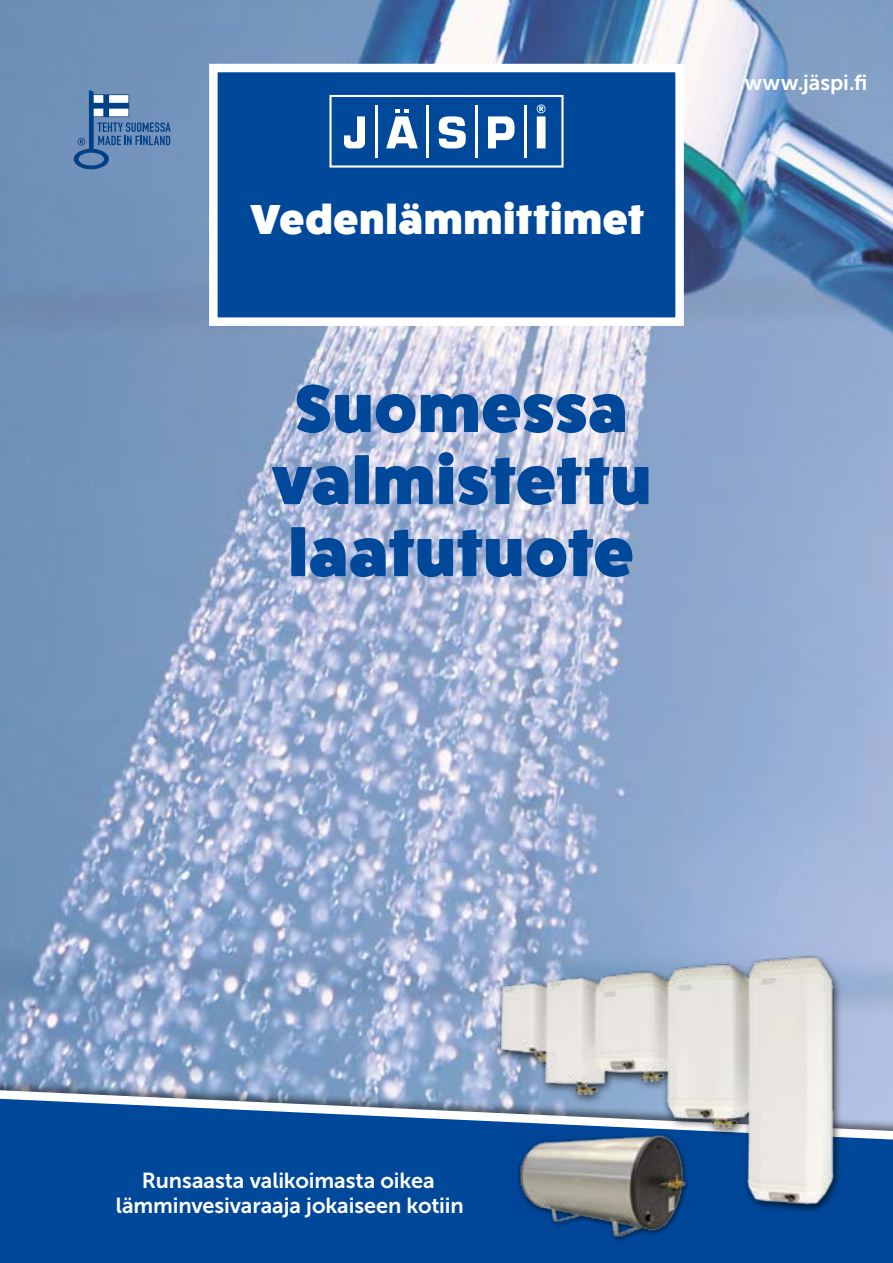
<style>
.page{position:relative;width:893px;height:1263px;background:#fff}
.page>*{position:absolute;margin:0;border:0;box-sizing:border-box;transform-origin:0 0}
.t1{font:800 67.5px/72px "Fat Frank";letter-spacing:.015em;color:#00489a;text-align:center}
.t2{font:800 42px "Fat Frank";letter-spacing:.025em;color:#fff}
.t3{font:21.6px/24.8px "Museo Sans 700";letter-spacing:-.005em;color:#fff;text-align:center}
</style>
<div class="page">
<img style="left:0;top:0;width:893px;height:1078px">
<div style="left:0;top:1078px;width:893px;height:185px;background:#000;opacity:.5"></div>
<svg style="left:0;top:1085px;width:893px;height:178px;background:#1857a1"></svg>
<div style="left:209px;top:64px;width:475px;height:262px;background:#00489a;border:9px solid #fff"></div>
<svg style="left:329px;top:95px;width:234px;height:73px"></svg>
<svg style="left:74px;top:90px;width:97px;height:79px;background:#6387b4"></svg>
<img style="left:484px;top:943px;width:363px;height:275px">
<img style="left:511px;top:1129px;width:182px;height:125px">
<h2 class="t2" style="left:251px;top:196px;width:395px">Vedenlämmittimet</h2>
<h1 class="t1" style="left:272px;top:373px;width:381px">Suomessa valmistettu laatutuote</h1>
<p class="t3" style="left:744px;top:70px;width:124px">www.jäspi.fi</p>
<p class="t3" style="left:116px;top:1168px;width:349px">Runsaasta valikoimasta oikea lämminvesivaraaja jokaiseen kotiin</p>
</div>
